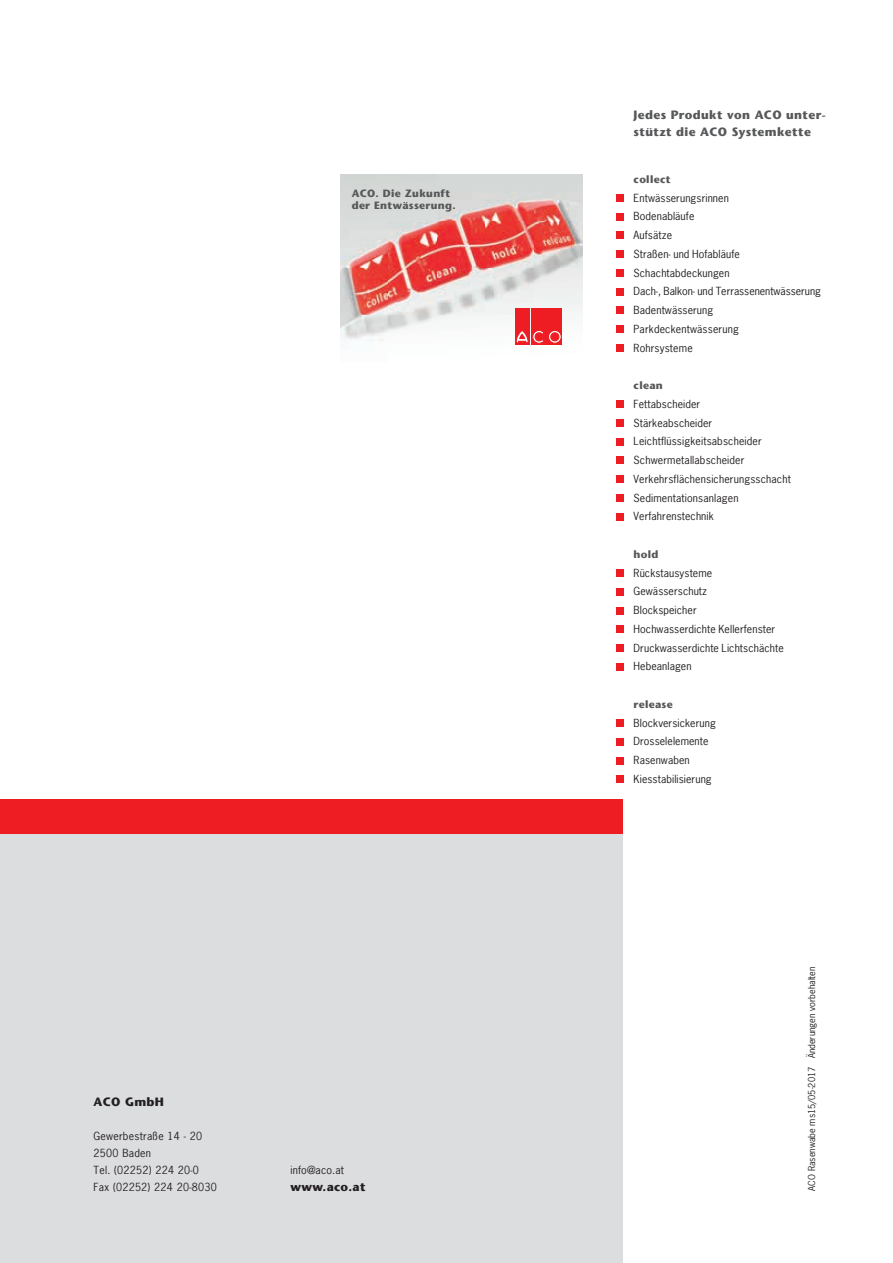
<style>
.page{position:relative;width:893px;height:1263px;background:#fff}
.page>*{position:absolute;margin:0;border:0;box-sizing:border-box;transform-origin:0 0}
.t1{font:700 12px/17px "Stone Sans";letter-spacing:.03em;color:#57585a}
.t2{font:700 12px "Stone Sans";letter-spacing:.025em;color:#231f20}
.t3{font:10.5px/18.8px "News Gothic";letter-spacing:.01em;color:#231f20}
.t4{font:700 10.5px/12px "Stone Sans";letter-spacing:.03em;color:#57585a}
.t5{font:9px "News Gothic";color:#231f20}
</style>
<div class="page">
<img style="left:340px;top:174px;width:243px;height:171px">
<div style="left:515px;top:308px;width:15px;height:37px;background:#ee1d23"></div>
<div style="left:531px;top:308px;width:15px;height:37px;background:#ee1d23"></div>
<svg style="left:516px;top:330px;width:27px;height:13px"></svg>
<div style="left:547px;top:308px;width:15px;height:37px;background:#ee1d23"></div>
<svg style="left:548px;top:330px;width:13px;height:13px"></svg>
<div style="left:548px;top:330px;width:13px;height:13px;border:1px solid #ee1d23;border-radius:50%"></div>
<div style="left:551px;top:333px;width:8px;height:8px;background:#ee1d23;border-radius:50%"></div>
<div style="left:551px;top:333px;width:8px;height:8px;border:1px solid #ee1d23;border-radius:50%"></div>
<div style="left:617px;top:194px;width:7px;height:8px;background:#ee1d23"></div>
<div style="left:617px;top:213px;width:7px;height:7px;background:#ee1d23"></div>
<div style="left:617px;top:232px;width:7px;height:7px;background:#ee1d23"></div>
<div style="left:617px;top:251px;width:7px;height:7px;background:#ee1d23"></div>
<div style="left:617px;top:269px;width:7px;height:8px;background:#ee1d23"></div>
<div style="left:617px;top:288px;width:7px;height:7px;background:#ee1d23"></div>
<div style="left:617px;top:307px;width:7px;height:7px;background:#ee1d23"></div>
<div style="left:617px;top:326px;width:7px;height:7px;background:#ee1d23"></div>
<div style="left:617px;top:344px;width:7px;height:8px;background:#ee1d23"></div>
<div style="left:617px;top:401px;width:7px;height:7px;background:#ee1d23"></div>
<div style="left:617px;top:419px;width:7px;height:8px;background:#ee1d23"></div>
<div style="left:617px;top:438px;width:7px;height:7px;background:#ee1d23"></div>
<div style="left:617px;top:457px;width:7px;height:7px;background:#ee1d23"></div>
<div style="left:617px;top:476px;width:7px;height:7px;background:#ee1d23"></div>
<div style="left:617px;top:494px;width:7px;height:8px;background:#ee1d23"></div>
<div style="left:617px;top:513px;width:7px;height:7px;background:#ee1d23"></div>
<div style="left:617px;top:569px;width:7px;height:8px;background:#ee1d23"></div>
<div style="left:617px;top:588px;width:7px;height:7px;background:#ee1d23"></div>
<div style="left:617px;top:607px;width:7px;height:7px;background:#ee1d23"></div>
<div style="left:617px;top:626px;width:7px;height:7px;background:#ee1d23"></div>
<div style="left:617px;top:644px;width:7px;height:8px;background:#ee1d23"></div>
<div style="left:617px;top:663px;width:7px;height:7px;background:#ee1d23"></div>
<div style="left:617px;top:719px;width:7px;height:8px;background:#ee1d23"></div>
<div style="left:617px;top:738px;width:7px;height:7px;background:#ee1d23"></div>
<div style="left:617px;top:757px;width:7px;height:7px;background:#ee1d23"></div>
<div style="left:617px;top:776px;width:7px;height:7px;background:#ee1d23"></div>
<div style="left:0;top:825px;width:623px;height:438px;background:#dcdddf"></div>
<div style="left:0;top:799px;width:623px;height:34px;background:#ee1d23"></div>
<p class="t4" style="left:352px;top:187px;width:106px">ACO. Die Zukunft der Entwässerung.</p>
<p class="t2" style="left:94px;top:1094px;width:72px">ACO GmbH</p>
<p class="t3" style="left:94px;top:1127px;width:125px;line-height:17px">Gewerbestraße 14 - 20<br>2500 Baden<br>Tel. (02252) 224 20-0<br>Fax (02252) 224 20-8030</p>
<p class="t3" style="left:291px;top:1160px;width:55px">info@aco.at</p>
<p class="t2" style="left:291px;top:1179px;width:77px">www.aco.at</p>
<p class="t1" style="left:634px;top:106px;width:194px">Jedes Produkt von ACO unter&shy;stützt die ACO Systemkette</p>
<p class="t4" style="left:634px;top:173px;width:39px">collect</p>
<p class="t3" style="left:634px;top:188px;width:189px">Entwässerungsrinnen<br>Bodenabläufe<br>Aufsätze<br>Straßen- und Hofabläufe<br>Schachtabdeckungen<br>Dach-, Balkon- und Terrassenentwässerung<br>Badentwässerung<br>Parkdeckentwässerung<br>Rohrsysteme</p>
<p class="t4" style="left:634px;top:379px;width:31px">clean</p>
<p class="t3" style="left:634px;top:394px;width:159px">Fettabscheider<br>Stärkeabscheider<br>Leichtflüssigkeitsabscheider<br>Schwermetallabscheider<br>Verkehrsflächensicherungsschacht<br>Sedimentationsanlagen<br>Verfahrenstechnik</p>
<p class="t4" style="left:634px;top:548px;width:26px">hold</p>
<p class="t3" style="left:634px;top:563px;width:152px">Rückstausysteme<br>Gewässerschutz<br>Blockspeicher<br>Hochwasserdichte Kellerfenster<br>Druckwasserdichte Lichtschächte<br>Hebeanlagen</p>
<p class="t4" style="left:634px;top:698px;width:41px">release</p>
<p class="t3" style="left:634px;top:713px;width:84px">Blockversickerung<br>Drosselelemente<br>Rasenwaben<br>Kiesstabilisierung</p>
<p class="t5" style="left:806px;top:1191px;width:225px;rotate:-90deg">ACO Rasenwabe ms15/05-2017 Änderungen vorbehalten</p>
</div>
